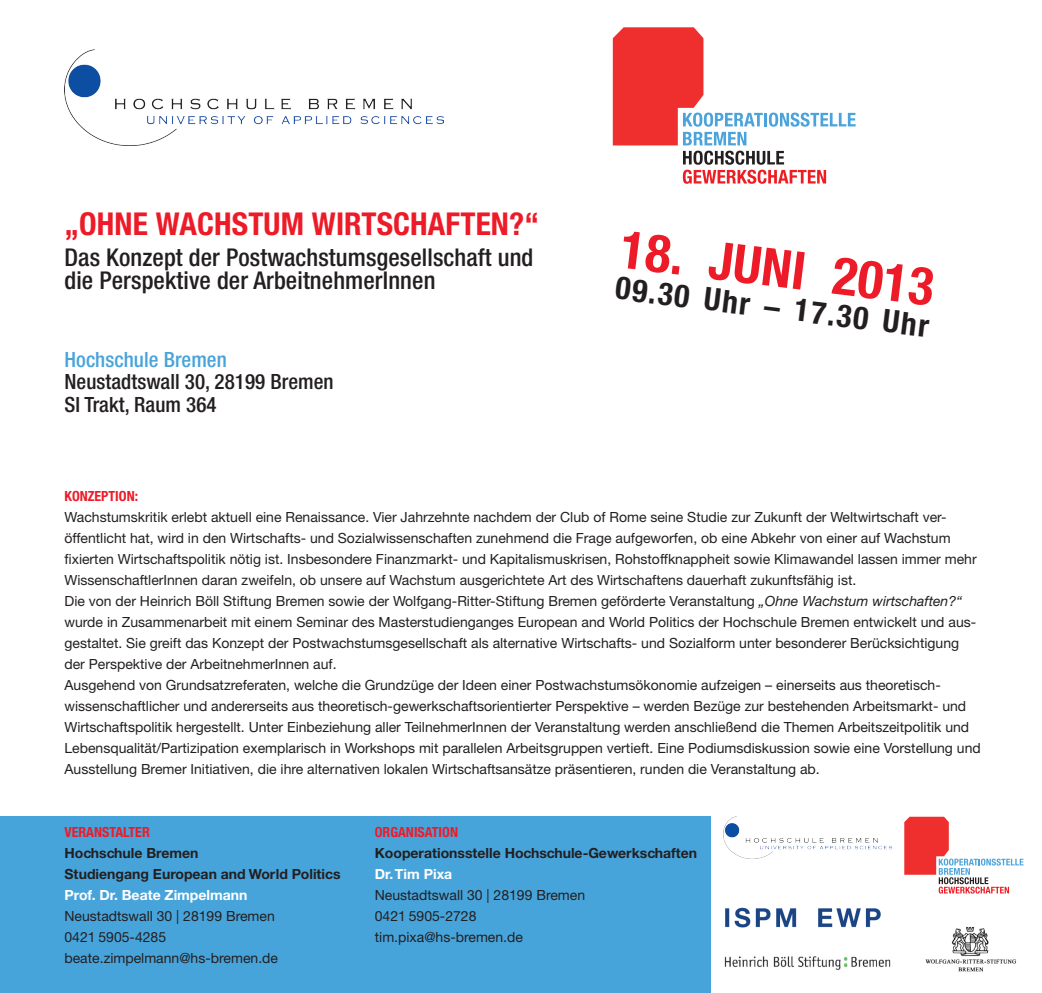
<style>
.page{position:relative;width:1042px;height:993px;background:#fff}
.page>*{position:absolute;margin:0;border:0;box-sizing:border-box;transform-origin:0 0}
.t1{font:700 condensed 52.5px "Helvetica Neue";color:#ed1b28}
.t2{font:700 condensed 31.5px "Helvetica Neue";letter-spacing:.005em;color:#ed1b28}
.t3{font:700 condensed 31.5px "Helvetica Neue";color:#231f20}
.t4{font:500 condensed 24.5px "Helvetica Neue";letter-spacing:.005em;color:#231f20}
.t5{font:500 condensed 21px/22.8px "Helvetica Neue";letter-spacing:.005em;color:#231f20}
.t6{font:500 condensed 21px "Helvetica Neue";letter-spacing:.005em;color:#47a4db}
.t7{font:14px/21px "Helvetica Neue";color:#231f20}
.t8{font:700 14px "Helvetica Neue CE";color:#231f20}
.t9{font:700 condensed 14px "Helvetica Neue";color:#ed1b28}
.t10{font:700 14px "Helvetica Neue CE";color:#fff}
.s1{font-style:italic}
.s2{font-family:"Helvetica Neue CE";font-weight:700;color:#fff}
</style>
<div class="page">
<img style="left:64px;top:50px;width:379px;height:95px">
<svg style="left:613px;top:27px;width:242px;height:118px"></svg>
<svg style="left:683px;top:151px;width:143px;height:33px"></svg>
<div style="left:0;top:816px;width:710px;height:176px;background:#47a4db"></div>
<img style="left:723px;top:816px;width:169px;height:42px">
<img style="left:724px;top:956px;width:167px;height:14px">
<img style="left:818px;top:908px;width:63px;height:20px">
<img style="left:725px;top:907px;width:72px;height:21px">
<svg style="left:904px;top:816px;width:119px;height:77px"></svg>
<img style="left:925px;top:927px;width:91px;height:45px">
<p class="t2" style="left:64px;top:204px;width:476px">„OHNE WACHSTUM WIRTSCHAFTEN?“</p>
<p class="t4" style="left:64px;top:243px;width:470px">Das Konzept der Postwachstumsgesellschaft und</p>
<p class="t4" style="left:64px;top:265px;width:372px">die Perspektive der ArbeitnehmerInnen</p>
<p class="t6" style="left:64px;top:346px;width:164px">Hochschule Bremen</p>
<p class="t5" style="left:64px;top:370px;width:271px">Neustadtswall 30, 28199 Bremen<br>SI Trakt, Raum 364</p>
<p class="t1" style="left:624px;top:217px;width:317px;rotate:7deg">18. JUNI 2013</p>
<p class="t3" style="left:618px;top:268px;width:317px;rotate:7deg">09.30 Uhr – 17.30 Uhr</p>
<p class="t9" style="left:64px;top:487px;width:75px">KONZEPTION:</p>
<p class="t7" style="left:64px;top:506px;width:913px">Wachstumskritik erlebt aktuell eine Renaissance. Vier Jahrzehnte nachdem der Club of Rome seine Studie zur Zukunft der Weltwirtschaft ver&shy;öffentlicht hat, wird in den Wirtschafts- und Sozialwissenschaften zunehmend die Frage aufgeworfen, ob eine Abkehr von einer auf Wachstum fixierten Wirtschaftspolitik nötig ist. Insbesondere Finanzmarkt- und Kapitalismuskrisen, Rohstoffknappheit sowie Klimawandel lassen immer mehr WissenschaftlerInnen daran zweifeln, ob unsere auf Wachstum ausgerichtete Art des Wirtschaftens dauerhaft zukunftsfähig ist.</p>
<p class="t7" style="left:64px;top:590px;width:913px">Die von der Heinrich Böll Stiftung Bremen sowie der Wolfgang-Ritter-Stiftung Bremen geförderte Veranstaltung <span class="s1">„Ohne Wachstum wirtschaften?“ </span>wurde in Zusammenarbeit mit einem Seminar des Masterstudienganges European and World Politics der Hochschule Bremen entwickelt und aus&shy;gestaltet. Sie greift das Konzept der Postwachstumsgesellschaft als alternative Wirtschafts- und Sozialform unter besonderer Berücksichtigung der Perspektive der ArbeitnehmerInnen auf.</p>
<p class="t7" style="left:64px;top:674px;width:918px">Ausgehend von Grundsatzreferaten, welche die Grundzüge der Ideen einer Postwachstumsökonomie aufzeigen – einerseits aus theoretisch&shy;wissenschaftlicher und andererseits aus theoretisch-gewerkschaftsorientierter Perspektive – werden Bezüge zur bestehenden Arbeitsmarkt- und Wirtschaftspolitik hergestellt. Unter Einbeziehung aller TeilnehmerInnen der Veranstaltung werden anschließend die Themen Arbeitszeitpolitik und Lebensqualität/Partizipation exemplarisch in Workshops mit parallelen Arbeitsgruppen vertieft. Eine Podiumsdiskussion sowie eine Vorstellung und Ausstellung Bremer Initiativen, die ihre alternativen lokalen Wirtschaftsansätze präsentieren, runden die Veranstaltung ab.</p>
<p class="t9" style="left:64px;top:823px;width:87px">VERANSTALTER</p>
<p class="t8" style="left:64px;top:844px;width:135px">Hochschule Bremen</p>
<p class="t8" style="left:64px;top:865px;width:278px">Studiengang European and World Politics</p>
<p class="t7" style="left:64px;top:884px;width:212px"><span class="s2">Prof. Dr. Beate Zimpelmann<br></span>Neustadtswall 30 | 28199 Bremen</p>
<p class="t7" style="left:64px;top:926px;width:215px">0421 5905-4285 beate.zimpelmann@hs-bremen.de</p>
<p class="t9" style="left:375px;top:823px;width:85px">ORGANISATION</p>
<p class="t8" style="left:375px;top:844px;width:324px">Kooperationsstelle Hochschule-Gewerkschaften</p>
<p class="t10" style="left:375px;top:865px;width:79px">Dr. Tim Pixa</p>
<p class="t7" style="left:375px;top:884px;width:212px">Neustadtswall 30 | 28199 Bremen</p>
<p class="t7" style="left:375px;top:905px;width:103px">0421 5905-2728</p>
<p class="t7" style="left:375px;top:926px;width:150px">tim.pixa@hs-bremen.de</p>
</div>
